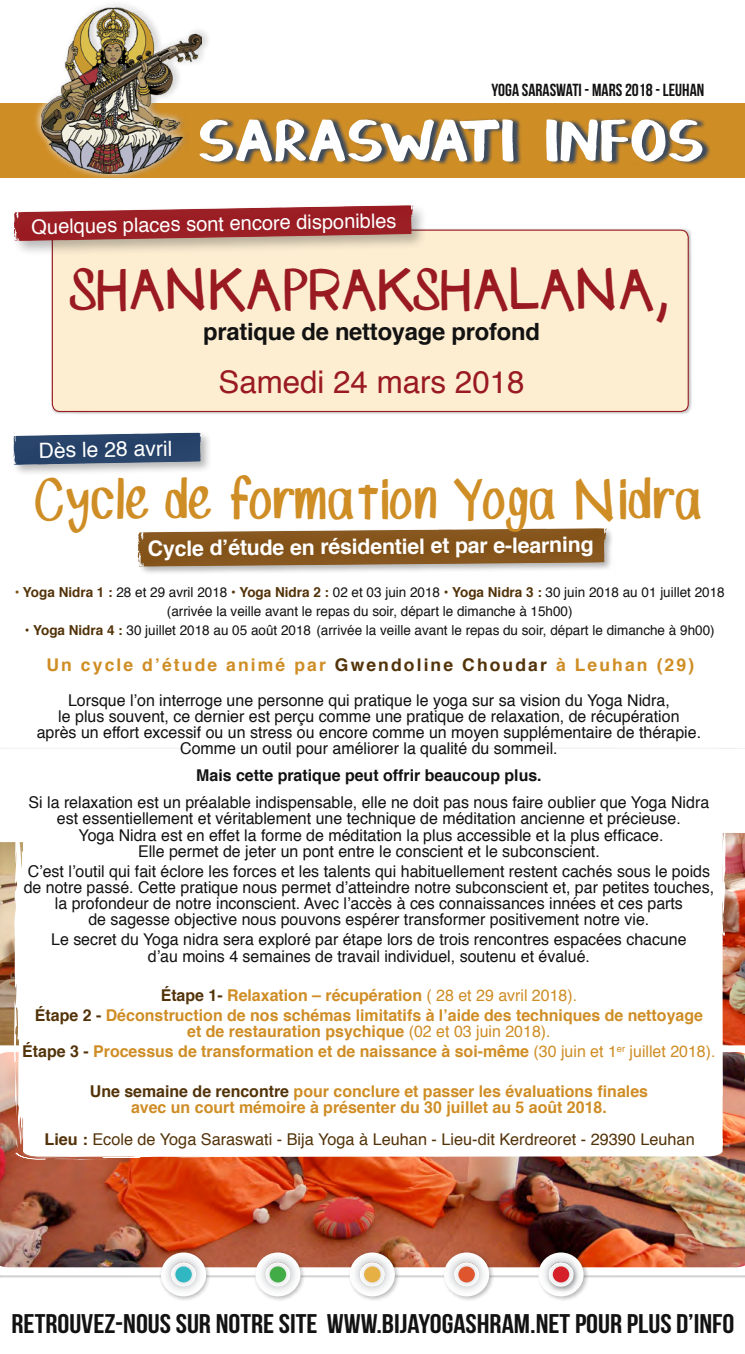
<style>
.page{position:relative;width:745px;height:1354px;background:#fff}
.page>*{position:absolute;margin:0;border:0;box-sizing:border-box;transform-origin:0 0}
.t1{font:60px "Thickedy Quick";color:#fff}
.t2{font:48.75px "SP Marker Font";color:#cf8d25;scale:.91 1}
.t3{font:48.75px "SP Marker Font";color:#991a20;scale:.91 1}
.t4{font:31.25px "Helvetica";color:#991a20}
.t5{font:27px "Bebas Neue";color:#121212;scale:1.11 1}
.t6{font:700 23.75px "Helvetica";letter-spacing:-.01em;color:#121212}
.t7{font:700 21.38px "Helvetica";color:#fff}
.t8{font:21.12px "Helvetica";color:#fff}
.t9{font:20px "Helvetica";color:#fff}
.t10{font:700 17.5px "Helvetica";letter-spacing:.12em;color:#cf8d25}
.t11{font:17.5px "Bebas Neue";color:#121212}
.t12{font:16.25px/16.2px "Helvetica";color:#121212;text-align:center}
.t13{font:700 16.25px/19.8px "Helvetica";color:#cf8d25;text-align:center}
.t14{font:16.25px "Helvetica";color:#533309}
.t15{font:700 16.25px "Helvetica";color:#121212}
.t16{font:13.75px/18.8px "Helvetica";color:#121212;text-align:center}
.s1{font-weight:700;color:#825015}
.s2{font-weight:700;color:#533309}
.s3{color:#533309}
.s4{font-weight:400}
.s5{font-weight:700}
</style>
<div class="page">
<div style="left:50px;top:228px;width:641px;height:187px;background:#121212;opacity:.3"></div>
<div style="left:52px;top:230px;width:635px;height:181px;background:#fdeed2;border-radius:8px"></div>
<div style="left:52px;top:230px;width:636px;height:182px;border:1px solid #991a20;border-radius:8px"></div>
<img style="left:726px;top:833px;width:18px;height:212px">
<img style="left:0;top:842px;width:13px;height:203px">
<img style="left:0;top:1052px;width:744px;height:215px">
<div style="left:158px;top:1249px;width:430px;height:52px;background:#121212;opacity:.3"></div>
<img style="left:161px;top:1252px;width:45px;height:44px">
<img style="left:171px;top:1262px;width:25px;height:24px;border-radius:12px">
<div style="left:175px;top:1266px;width:17px;height:16px;background:#30b7c2;border-radius:50%"></div>
<img style="left:255px;top:1252px;width:45px;height:44px">
<img style="left:265px;top:1262px;width:25px;height:24px;border-radius:12px">
<div style="left:269px;top:1266px;width:17px;height:16px;background:#42ad46;border-radius:50%"></div>
<img style="left:349px;top:1252px;width:45px;height:44px">
<img style="left:359px;top:1262px;width:25px;height:24px;border-radius:12px">
<div style="left:364px;top:1266px;width:16px;height:16px;background:#e7b044;border-radius:50%"></div>
<img style="left:444px;top:1252px;width:45px;height:44px">
<img style="left:453px;top:1262px;width:26px;height:24px;border-radius:12px">
<div style="left:458px;top:1266px;width:16px;height:16px;background:#df552e;border-radius:50%"></div>
<img style="left:538px;top:1252px;width:45px;height:44px">
<div style="left:545px;top:1259px;width:33px;height:33px;background:#121212;opacity:.3"></div>
<img style="left:548px;top:1262px;width:25px;height:24px;border-radius:12px">
<div style="left:552px;top:1266px;width:17px;height:16px;background:#d62029;border-radius:50%"></div>
<div style="left:0;top:103px;width:744px;height:75px;background:#cf8d25"></div>
<div style="left:201px;top:117px;width:510px;height:48px;background:#233f67;opacity:.85"></div>
<svg style="left:35px;top:4px;width:174px;height:174px"></svg>
<img style="left:41px;top:7px;width:160px;height:166px">
<div style="left:136px;top:527px;width:479px;height:49px;background:#121212;opacity:.3"></div>
<svg style="left:136px;top:527px;width:479px;height:41px;background:#977041"></svg>
<svg style="left:54px;top:1157px;width:86px;height:3px"></svg>
<svg style="left:16px;top:1157px;width:31px;height:2px"></svg>
<svg style="left:13px;top:842px;width:704px;height:315px"></svg>
<svg style="left:589px;top:833px;width:137px;height:321px"></svg>
<div style="left:11px;top:430px;width:201px;height:46px;background:#121212;opacity:.3"></div>
<svg style="left:11px;top:430px;width:201px;height:36px;background:#596d8a"></svg>
<div style="left:11px;top:202px;width:418px;height:55px;background:#121212;opacity:.3"></div>
<svg style="left:11px;top:202px;width:413px;height:41px"></svg>
<p class="t11" style="left:491px;top:80px;width:214px">YOGA SARASWATI - MARS 2018 - LEUHAN</p>
<h1 class="t1" style="left:199px;top:111px;width:507px">SARASWATI INFOS</h1>
<p class="t9" style="left:31px;top:211px;width:366px;rotate:-1deg">Quelques places sont encore disponibles</p>
<h2 class="t3" style="left:74px;top:261px;width:655px">SHANKAPRAKSHALANA,</h2>
<h3 class="t6" style="left:203px;top:312px;width:338px">pratique de nettoyage profond</h3>
<h3 class="t4" style="left:218px;top:357px;width:307px">Samedi 24 mars 2018</h3>
<p class="t8" style="left:38px;top:434px;width:135px;rotate:-1deg">Dès le 28 avril</p>
<h2 class="t2" style="left:36px;top:472px;width:737px">Cycle de formation Yoga Nidra</h2>
<h3 class="t7" style="left:148px;top:529px;width:447px">Cycle d’étude en résidentiel et par e-learning</h3>
<p class="t16" style="left:15px;top:583px;width:711px"><span class="s1">•</span> <span class="s2">Yoga Nidra 1 :</span> 28 et 29 avril 2018 <span class="s2">• Yoga Nidra 2 :</span> 02 et 03 juin 2018 <span class="s2">• Yoga Nidra 3 :</span> 30 juin 2018 au 01 juillet 2018 (arrivée la veille avant le repas du soir, départ le dimanche à 15h00)</p>
<p class="t16" style="left:25px;top:621px;width:690px"><span class="s2">• Yoga Nidra 4 :</span> 30 juillet 2018 au 05 août 2018 (arrivée la veille avant le repas du soir, départ le dimanche à 9h00)</p>
<p class="t10" style="left:46px;top:650px;width:648px">Un cycle d’étude animé par <span class="s3">Gwendoline Choudar</span> à Leuhan (29)</p>
<p class="t12" style="left:37px;top:692px;width:665px">Lorsque l’on interroge une personne qui pratique le yoga sur sa vision du Yoga Nidra,<br>le plus souvent, ce dernier est perçu comme une pratique de relaxation, de récupération après un effort excessif ou un stress ou encore comme un moyen supplémentaire de thérapie.<br>Comme un outil pour améliorer la qualité du sommeil.</p>
<p class="t15" style="left:196px;top:762px;width:347px">Mais cette pratique peut offrir beaucoup plus.</p>
<p class="t12" style="left:29px;top:795px;width:681px">Si la relaxation est un préalable indispensable, elle ne doit pas nous faire oublier que Yoga Nidra est essentiellement et véritablement une technique de méditation ancienne et précieuse.<br>Yoga Nidra est en effet la forme de méditation la plus accessible et la plus efficace.<br>Elle permet de jeter un pont entre le conscient et le subconscient.</p>
<p class="t12" style="left:24px;top:863px;width:691px">C’est l’outil qui fait éclore les forces et les talents qui habituellement restent cachés sous le poids de notre passé. Cette pratique nous permet d’atteindre notre subconscient et, par petites touches, la profondeur de notre inconscient. Avec l’accès à ces connaissances innées et ces parts<br>de sagesse objective nous pouvons espérer transformer positivement notre vie.</p>
<p class="t12" style="left:51px;top:932px;width:636px">Le secret du Yoga nidra sera exploré par étape lors de trois rencontres espacées chacune d’au moins 4 semaines de travail individuel, soutenu et évalué.</p>
<p class="t13" style="left:35px;top:985px;width:669px"><span class="s3">Étape 1-</span> Relaxation – récupération <span class="s4">( 28 et 29 avril 2018).<br></span><span class="s3">Étape 2 -</span> Déconstruction de nos schémas limitatifs à l’aide des techniques de nettoyage</p>
<p class="t13" style="left:22px;top:1021px;width:694px">et de restauration psychique <span class="s4">(02 et 03 juin 2018).<br></span><span class="s3">Étape 3 -</span> Processus de transformation et de naissance à soi-même <span class="s4">(30 juin et 1</span><sup>er</sup> <span class="s4">juillet 2018).</span></p>
<p class="t13" style="left:90px;top:1083px;width:559px;line-height:16.2px"><span class="s3">Une semaine de rencontre</span> pour conclure et passer les évaluations finales avec un court mémoire à présenter du 30 juillet au 5 août 2018.</p>
<p class="t14" style="left:44px;top:1127px;width:651px"><span class="s5">Lieu :</span> Ecole de Yoga Saraswati - Bija Yoga à Leuhan - Lieu-dit Kerdreoret - 29390 Leuhan</p>
<h3 class="t5" style="left:12px;top:1308px;width:652px">RETROUVEZ-NOUS SUR NOTRE SITE WWW.BIJAYOGASHRAM.NET POUR PLUS D’INFO</h3>
</div>
